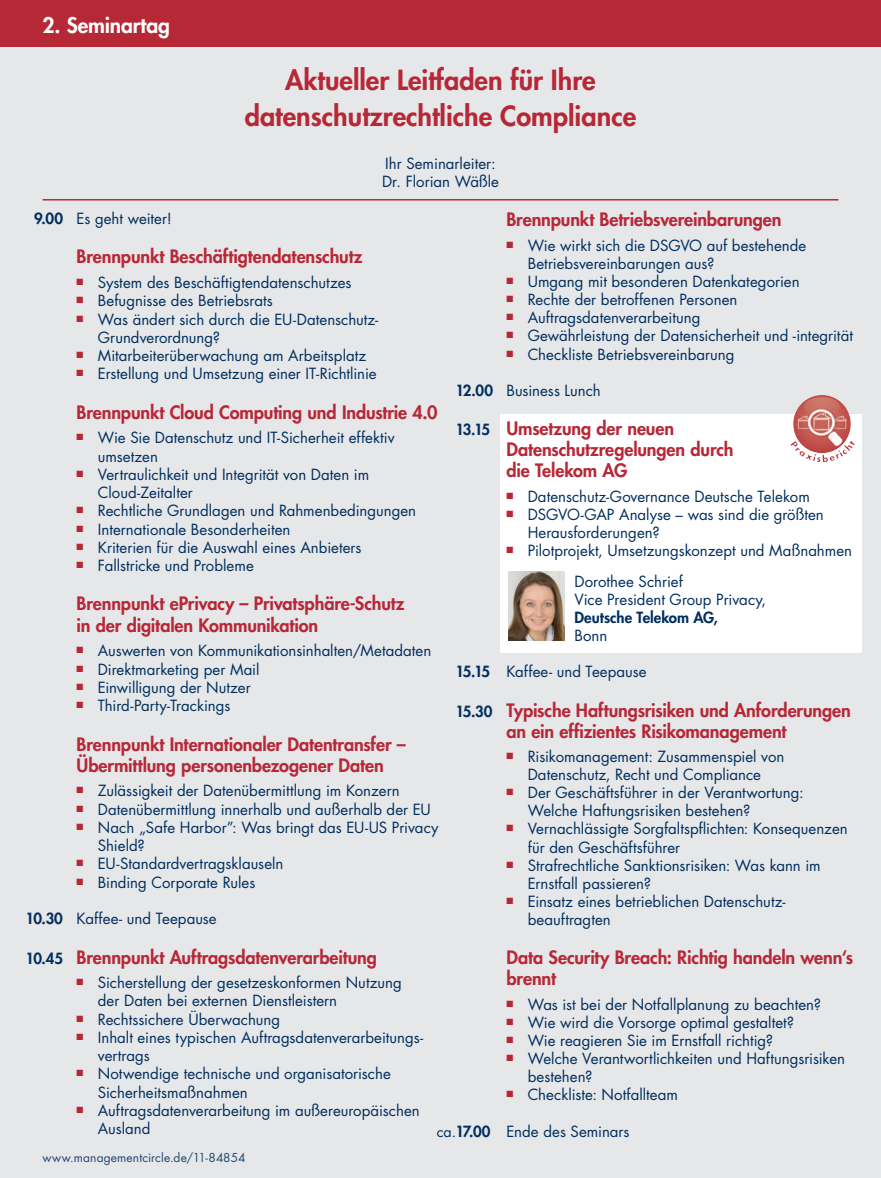
<style>
.page{position:relative;width:881px;height:1178px;background:#fff}
.page>*{position:absolute;margin:0;border:0;box-sizing:border-box;transform-origin:0 0}
.AbsatzProgrammTagMot{font:800 27px/36px "Futura Std";color:#b72837;text-align:center}
.AbsatzProgrammBalken{font:800 21px "Futura Std";letter-spacing:-.005em;color:#fff}
.AbsatzProgrammTagAbl{font:800 18px/21.1px "Futura Std";letter-spacing:-.005em;color:#b72837}
.AbsatzProgrammTagAbl-2{font:15px/18.1px "Futura Std";color:#002e5e}
.AbsatzProgrammTagLei{font:15px "Futura Std";color:#002e5e}
.AbsatzProgrammFooter{font:12px "Futura Std";letter-spacing:.01em;color:#224875}
.s1{font-weight:800}
.s2{font-size:15px;color:#002e5e}
.s3{font-size:14.25px}
</style>
<div class="page">
<div style="left:0;top:0;width:880px;height:1178px;background:#e6e7e9"></div>
<div style="left:500px;top:414px;width:361px;height:238px;background:#fff"></div>
<div style="left:0;top:0;width:880px;height:47px;background:#b72837"></div>
<hr style="left:43px;top:199px;width:795px;height:1px;background:#b72837">
<img style="left:793px;top:395px;width:38px;height:58px">
<img style="left:508px;top:572px;width:56px;height:68px">
<p class="AbsatzProgrammBalken" style="left:43px;top:12px;width:129px">2. Seminartag</p>
<p class="AbsatzProgrammTagMot" style="left:245px;top:62px;width:393px">Aktueller Leitfaden für Ihre datenschutzrechtliche Compliance</p>
<p class="AbsatzProgrammTagLei" style="left:385px;top:154px;width:112px">Ihr Seminarleiter:</p>
<p class="AbsatzProgrammTagLei" style="left:382px;top:172px;width:118px">Dr. Florian Wäßle</p>
<p class="AbsatzProgrammTagAbl" style="left:506px;top:209px;width:276px">Brennpunkt Betriebsvereinbarungen</p>
<p class="AbsatzProgrammTagAbl-2" style="left:527px;top:236px;width:280px;text-indent:-21px"><sup>■</sup> Wie wirkt sich die DSGVO auf bestehende<br>Betriebsvereinbarungen aus?</p>
<p class="AbsatzProgrammTagAbl-2" style="left:506px;top:273px;width:294px"><sup>■</sup> Umgang mit besonderen Datenkategorien</p>
<p class="AbsatzProgrammTagAbl-2" style="left:506px;top:291px;width:232px"><sup>■</sup> Rechte der betroffenen Personen</p>
<p class="AbsatzProgrammTagAbl-2" style="left:506px;top:309px;width:195px"><sup>■</sup> Auftragsdatenverarbeitung</p>
<p class="AbsatzProgrammTagAbl-2" style="left:506px;top:327px;width:348px"><sup>■</sup> Gewährleistung der Datensicherheit und -integrität</p>
<p class="AbsatzProgrammTagAbl-2" style="left:506px;top:345px;width:229px"><sup>■</sup> Checkliste Betriebsvereinbarung</p>
<p class="AbsatzProgrammTagAbl-2" style="left:455px;top:381px;width:147px"><span class="s1">12.00</span> Business Lunch</p>
<p class="AbsatzProgrammTagAbl" style="left:506px;top:418px;width:228px;text-indent:-51px"><span class="s2">13.15</span> Umsetzung der neuen<br>Datenschutzregelungen durch die Telekom AG</p>
<p class="AbsatzProgrammTagAbl-2" style="left:506px;top:487px;width:305px"><sup>■</sup> Datenschutz-Governance Deutsche Telekom</p>
<p class="AbsatzProgrammTagAbl-2" style="left:527px;top:505px;width:297px;text-indent:-21px"><sup>■</sup> DSGVO-GAP Analyse – was sind die größten<br>Herausforderungen?</p>
<p class="AbsatzProgrammTagAbl-2" style="left:506px;top:541px;width:347px"><sup>■</sup> Pilotprojekt, Umsetzungskonzept und Maßnahmen</p>
<p class="AbsatzProgrammTagAbl-2" style="left:574px;top:572px;width:193px">Dorothee Schrief<br>Vice President Group Privacy,<br><span class="s1">Deutsche Telekom AG,<br></span>Bonn</p>
<p class="AbsatzProgrammTagAbl-2" style="left:455px;top:663px;width:193px"><span class="s1">15.15</span> Kaffee- und Teepause</p>
<p class="AbsatzProgrammTagAbl" style="left:506px;top:699px;width:346px;text-indent:-51px"><span class="s2">15.30</span> Typische Haftungsrisiken und Anforderungen an ein effizientes Risikomanagement</p>
<p class="AbsatzProgrammTagAbl-2" style="left:506px;top:748px;width:279px;text-align:center"><sup>■</sup> Risikomanagement: Zusammenspiel von<br>Datenschutz, Recht und Compliance</p>
<p class="AbsatzProgrammTagAbl-2" style="left:527px;top:784px;width:277px;text-indent:-21px"><sup>■</sup> Der Geschäftsführer in der Verantwortung:<br>Welche Haftungsrisiken bestehen?</p>
<p class="AbsatzProgrammTagAbl-2" style="left:527px;top:820px;width:321px;text-indent:-21px"><sup>■</sup> Vernachlässigte Sorgfaltspflichten: Konsequenzen für den Geschäftsführer</p>
<p class="AbsatzProgrammTagAbl-2" style="left:527px;top:856px;width:294px;text-indent:-21px"><sup>■</sup> Strafrechtliche Sanktionsrisiken: Was kann im<br>Ernstfall passieren?</p>
<p class="AbsatzProgrammTagAbl-2" style="left:527px;top:892px;width:259px;text-indent:-21px"><sup>■</sup> Einsatz eines betrieblichen Datenschutz&shy;beauftragten</p>
<p class="AbsatzProgrammTagAbl" style="left:506px;top:947px;width:348px">Data Security Breach: Richtig handeln wenn‘s brennt</p>
<p class="AbsatzProgrammTagAbl-2" style="left:506px;top:995px;width:316px"><sup>■</sup> Was ist bei der Notfallplanung zu beachten?</p>
<p class="AbsatzProgrammTagAbl-2" style="left:506px;top:1013px;width:289px"><sup>■</sup> Wie wird die Vorsorge optimal gestaltet?</p>
<p class="AbsatzProgrammTagAbl-2" style="left:506px;top:1031px;width:268px"><sup>■</sup> Wie reagieren Sie im Ernstfall richtig?</p>
<p class="AbsatzProgrammTagAbl-2" style="left:527px;top:1049px;width:319px;text-indent:-21px"><sup>■</sup> Welche Verantwortlichkeiten und Haftungsrisiken bestehen?</p>
<p class="AbsatzProgrammTagAbl-2" style="left:506px;top:1086px;width:173px"><sup>■</sup> Checkliste: Notfallteam</p>
<p class="AbsatzProgrammTagAbl-2" style="left:436px;top:1122px;width:194px"><span class="s3">ca.</span><span class="s1">17.00</span> Ende des Seminars</p>
<p class="AbsatzProgrammTagAbl-2" style="left:34px;top:209px;width:139px"><span class="s1">9.00</span> Es geht weiter!</p>
<p class="AbsatzProgrammTagAbl" style="left:77px;top:246px;width:287px">Brennpunkt Beschäftigtendatenschutz</p>
<p class="AbsatzProgrammTagAbl-2" style="left:77px;top:274px;width:276px"><sup>■</sup> System des Beschäftigtendatenschutzes</p>
<p class="AbsatzProgrammTagAbl-2" style="left:77px;top:292px;width:198px"><sup>■</sup> Befugnisse des Betriebsrats</p>
<p class="AbsatzProgrammTagAbl-2" style="left:98px;top:310px;width:282px;text-indent:-21px"><sup>■</sup> Was ändert sich durch die EU-Datenschutz-<br>Grundverordnung?</p>
<p class="AbsatzProgrammTagAbl-2" style="left:77px;top:347px;width:291px"><sup>■</sup> Mitarbeiterüberwachung am Arbeitsplatz</p>
<p class="AbsatzProgrammTagAbl-2" style="left:77px;top:365px;width:301px"><sup>■</sup> Erstellung und Umsetzung einer IT-Richtlinie</p>
<p class="AbsatzProgrammTagAbl" style="left:77px;top:401px;width:362px">Brennpunkt Cloud Computing und Industrie 4.0</p>
<p class="AbsatzProgrammTagAbl-2" style="left:98px;top:429px;width:298px;text-indent:-21px"><sup>■</sup> Wie Sie Datenschutz und IT-Sicherheit effektiv umsetzen</p>
<p class="AbsatzProgrammTagAbl-2" style="left:98px;top:465px;width:273px;text-indent:-21px"><sup>■</sup> Vertraulichkeit und Integrität von Daten im<br>Cloud-Zeitalter</p>
<p class="AbsatzProgrammTagAbl-2" style="left:77px;top:502px;width:341px"><sup>■</sup> Rechtliche Grundlagen und Rahmenbedingungen</p>
<p class="AbsatzProgrammTagAbl-2" style="left:77px;top:520px;width:215px"><sup>■</sup> Internationale Besonderheiten</p>
<p class="AbsatzProgrammTagAbl-2" style="left:77px;top:538px;width:286px"><sup>■</sup> Kriterien für die Auswahl eines Anbieters</p>
<p class="AbsatzProgrammTagAbl-2" style="left:77px;top:556px;width:179px"><sup>■</sup> Fallstricke und Probleme</p>
<p class="AbsatzProgrammTagAbl" style="left:77px;top:593px;width:329px">Brennpunkt ePrivacy – Privatsphäre-Schutz in der digitalen Kommunikation</p>
<p class="AbsatzProgrammTagAbl-2" style="left:77px;top:642px;width:356px"><sup>■</sup> Auswerten von Kommunikationsinhalten/Metadaten</p>
<p class="AbsatzProgrammTagAbl-2" style="left:77px;top:660px;width:184px"><sup>■</sup> Direktmarketing per Mail</p>
<p class="AbsatzProgrammTagAbl-2" style="left:77px;top:678px;width:176px"><sup>■</sup> Einwilligung der Nutzer</p>
<p class="AbsatzProgrammTagAbl-2" style="left:77px;top:697px;width:155px"><sup>■</sup> Third-Party-Trackings</p>
<p class="AbsatzProgrammTagAbl" style="left:77px;top:733px;width:330px">Brennpunkt Internationaler Datentransfer –<br>Übermittlung personenbezogener Daten</p>
<p class="AbsatzProgrammTagAbl-2" style="left:77px;top:782px;width:324px"><sup>■</sup> Zulässigkeit der Datenübermittlung im Konzern</p>
<p class="AbsatzProgrammTagAbl-2" style="left:77px;top:800px;width:355px"><sup>■</sup> Datenübermittlung innerhalb und außerhalb der EU</p>
<p class="AbsatzProgrammTagAbl-2" style="left:98px;top:818px;width:342px;text-indent:-21px"><sup>■</sup> Nach „Safe Harbor”: Was bringt das EU-US Privacy<br>Shield?</p>
<p class="AbsatzProgrammTagAbl-2" style="left:77px;top:855px;width:208px"><sup>■</sup> EU-Standardvertragsklauseln</p>
<p class="AbsatzProgrammTagAbl-2" style="left:77px;top:873px;width:180px"><sup>■</sup> Binding Corporate Rules</p>
<p class="AbsatzProgrammTagAbl-2" style="left:26px;top:909px;width:193px"><span class="s1">10.30</span> Kaffee- und Teepause</p>
<p class="AbsatzProgrammTagAbl" style="left:26px;top:946px;width:353px"><span class="s2">10.45</span> Brennpunkt Auftragsdatenverarbeitung</p>
<p class="AbsatzProgrammTagAbl-2" style="left:98px;top:973px;width:305px;text-indent:-21px"><sup>■</sup> Sicherstellung der gesetzeskonformen Nutzung der Daten bei externen Dienstleistern</p>
<p class="AbsatzProgrammTagAbl-2" style="left:77px;top:1010px;width:205px"><sup>■</sup> Rechtssichere Überwachung</p>
<p class="AbsatzProgrammTagAbl-2" style="left:98px;top:1028px;width:327px;text-indent:-21px"><sup>■</sup> Inhalt eines typischen Auftragsdatenverarbeitungs&shy;vertrags</p>
<p class="AbsatzProgrammTagAbl-2" style="left:98px;top:1065px;width:294px;text-indent:-21px"><sup>■</sup> Notwendige technische und organisatorische<br>Sicherheitsmaßnahmen</p>
<p class="AbsatzProgrammTagAbl-2" style="left:98px;top:1101px;width:323px;text-indent:-21px"><sup>■</sup> Auftragsdatenverarbeitung im außereuropäischen<br>Ausland</p>
<p class="AbsatzProgrammFooter" style="left:43px;top:1150px;width:204px">www.managementcircle.de/11-84854</p>
</div>
